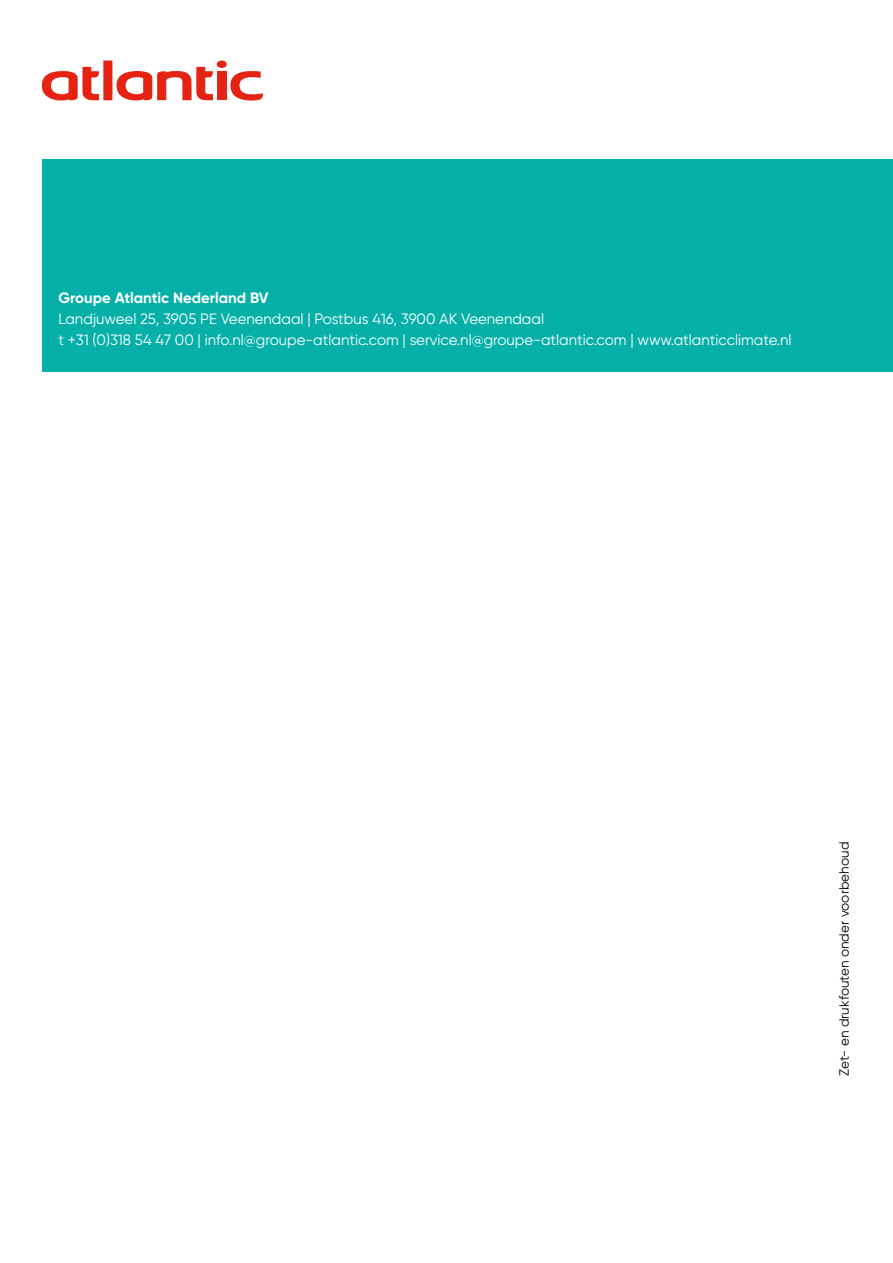
<style>
.page{position:relative;width:893px;height:1263px;background:#fff}
.page>*{position:absolute;margin:0;border:0;box-sizing:border-box;transform-origin:0 0}
.t1{font:15px/21px "Gilroy";color:#fff}
.t2{font:700 15px "Gilroy";color:#fff}
.t3{font:13.5px "Gilroy";color:#000}
</style>
<div class="page">
<div style="left:43px;top:159px;width:850px;height:213px;background:#06afa8"></div>
<svg style="left:42px;top:60px;width:221px;height:41px"></svg>
<p class="t2" style="left:58px;top:291px;width:212px">Groupe Atlantic Nederland BV</p>
<p class="t1" style="left:58px;top:309px;width:735px">Landjuweel 25, 3905 PE Veenendaal | Postbus 416, 3900 AK Veenendaal<br>t +31 (0)318 54 47 00 | info.nl@groupe-atlantic.com | service.nl@groupe-atlantic.com | www.atlanticclimate.nl</p>
<p class="t3" style="left:838px;top:1076px;width:235px;rotate:-90deg">Zet- en drukfouten onder voorbehoud</p>
</div>
